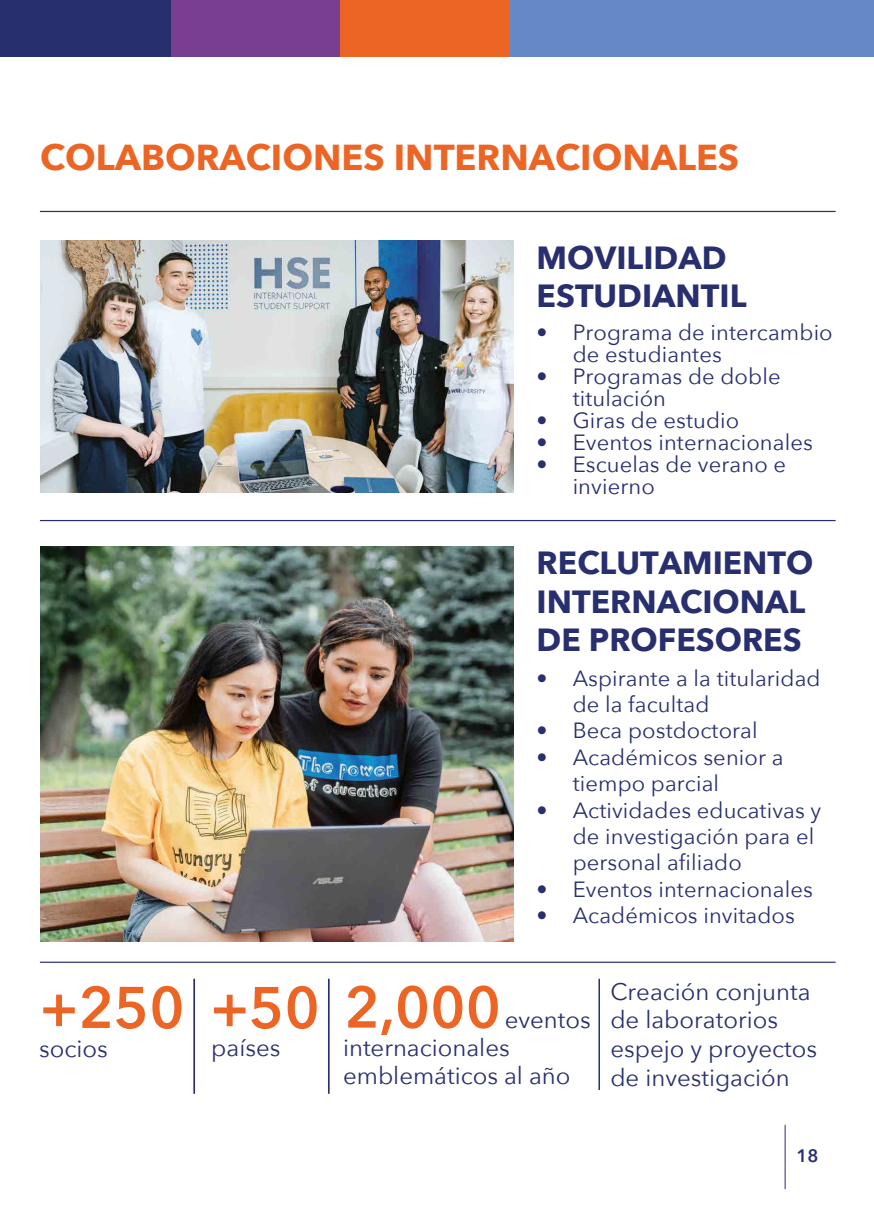
<style>
.page{position:relative;width:874px;height:1225px;background:#fff}
.page>*{position:absolute;margin:0;border:0;box-sizing:border-box;transform-origin:0 0}
.t1{font:600 58px "Avenir Next";color:#ec6524}
.t2{font:700 36px "Avenir Next";color:#ec6524}
.t3{font:700 32px/38.4px "Avenir Next";color:#282f6e}
.t4{font:24px/28.8px "Avenir Next";color:#282f6e}
.t5{font:22px/26.4px "Avenir Next";letter-spacing:.005em;color:#282f6e}
.t6{font:600 18px "Avenir Next";color:#282f6e}
</style>
<div class="page">
<hr style="left:784px;top:1124px;width:1px;height:65px;background:#282f6e">
<hr style="left:40px;top:211px;width:795px;height:1px;background:#282f6e">
<hr style="left:40px;top:520px;width:795px;height:1px;background:#282f6e">
<hr style="left:40px;top:961px;width:795px;height:2px;background:#282f6e">
<img style="left:40px;top:240px;width:473px;height:252px">
<img style="left:40px;top:547px;width:473px;height:394px">
<hr style="left:193px;top:978px;width:2px;height:115px;background:#282f6e">
<hr style="left:598px;top:978px;width:1px;height:112px;background:#282f6e">
<hr style="left:328px;top:978px;width:1px;height:115px;background:#282f6e">
<div style="left:339px;top:0;width:171px;height:57px;background:#ec6524"></div>
<div style="left:169px;top:0;width:170px;height:57px;background:#783e90"></div>
<div style="left:0;top:0;width:170px;height:57px;background:#282f6e"></div>
<div style="left:510px;top:0;width:363px;height:57px;background:#6589c6"></div>
<h2 class="t2" style="left:40px;top:126px;width:700px">COLABORACIONES INTERNACIONALES</h2>
<h3 class="t3" style="left:536px;top:238px;width:211px">MOVILIDAD<br>ESTUDIANTIL</h3>
<p class="t5" style="left:572px;top:320px;width:261px;line-height:22px;text-indent:-36px">• Programa de intercambio de estudiantes</p>
<p class="t5" style="left:572px;top:364px;width:209px;line-height:22px;text-indent:-36px">• Programas de doble titulación</p>
<p class="t5" style="left:536px;top:406px;width:204px">• Giras de estudio</p>
<p class="t5" style="left:536px;top:428px;width:277px">• Eventos internacionales</p>
<p class="t5" style="left:572px;top:452px;width:215px;line-height:22px;text-indent:-36px">• Escuelas de verano e invierno</p>
<h3 class="t3" style="left:536px;top:543px;width:278px">RECLUTAMIENTO<br>INTERNACIONAL<br>DE PROFESORES</h3>
<p class="t5" style="left:572px;top:664px;width:249px;text-indent:-36px">• Aspirante a la titularidad de la facultad</p>
<p class="t5" style="left:536px;top:716px;width:222px">• Beca postdoctoral</p>
<p class="t5" style="left:572px;top:743px;width:212px;text-indent:-36px">• Académicos senior a tiempo parcial</p>
<p class="t5" style="left:572px;top:796px;width:250px;text-indent:-36px">• Actividades educativas y de investigación para el personal afiliado</p>
<p class="t5" style="left:536px;top:875px;width:277px">• Eventos internacionales</p>
<p class="t5" style="left:536px;top:901px;width:259px">• Académicos invitados</p>
<h1 class="t1" style="left:40px;top:958px;width:462px">+250 +50 2,000</h1>
<p class="t4" style="left:39px;top:1032px;width:70px">socios</p>
<p class="t4" style="left:211px;top:1032px;width:71px">países</p>
<p class="t4" style="left:343px;top:1031px;width:229px">internacionales emblemáticos al año</p>
<p class="t4" style="left:504px;top:1003px;width:88px">eventos</p>
<p class="t4" style="left:610px;top:975px;width:208px">Creación conjunta de laboratorios espejo y proyectos de investigación</p>
<p class="t6" style="left:796px;top:1140px;width:23px">18</p>
</div>
